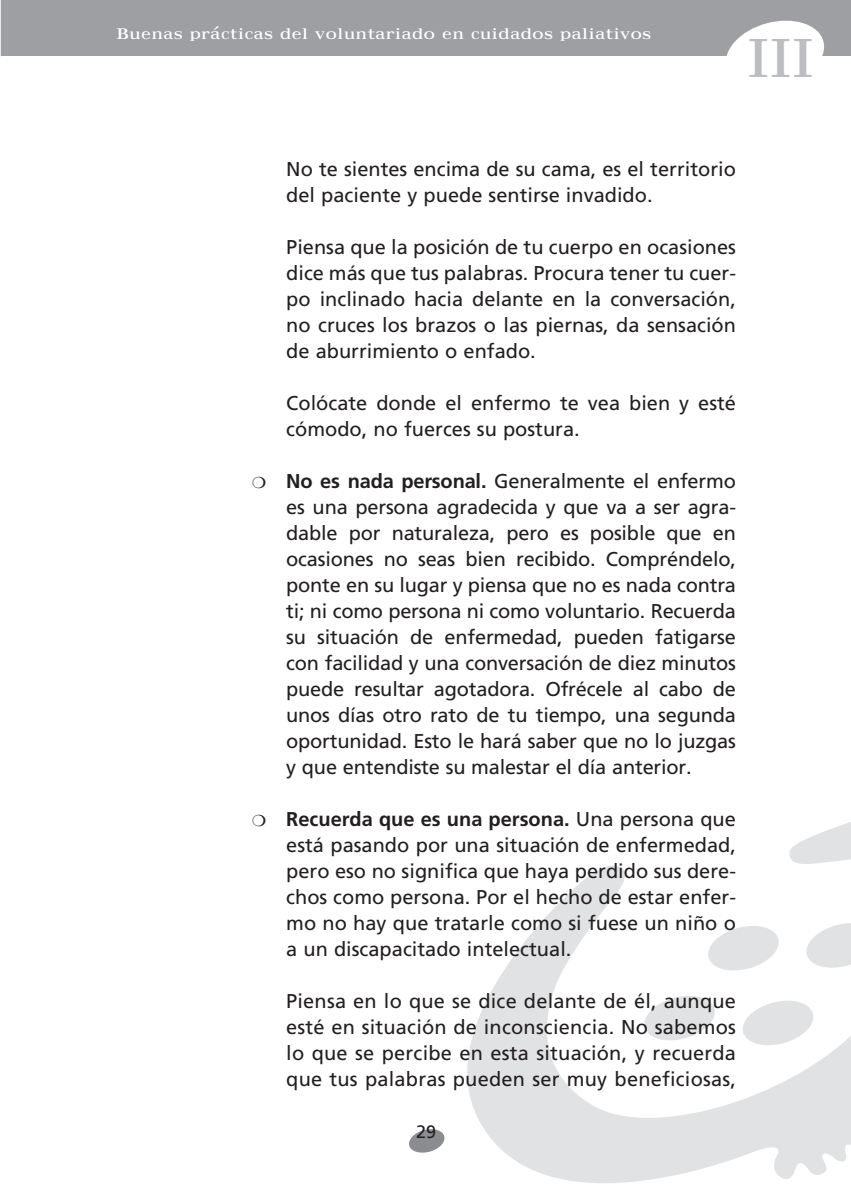
<style>
.page{position:relative;width:851px;height:1188px;background:#fff}
.page>*{position:absolute;margin:0;border:0;box-sizing:border-box;transform-origin:0 0}
.t1{font:50px "Maximus";color:#bcbdc0;scale:.8 1}
.t2{font:20px/26px "Frutiger";color:#231f20;text-align:justify}
.t3{font:18px "Frutiger";color:#231f20}
.t4{font:14px "Maximus";color:#fff}
.s1{font-weight:700}
</style>
<div class="page">
<svg style="left:467px;top:822px;width:384px;height:361px"></svg>
<svg style="left:803px;top:920px;width:48px;height:51px"></svg>
<svg style="left:705px;top:923px;width:76px;height:51px"></svg>
<svg style="left:740px;top:997px;width:75px;height:51px"></svg>
<svg style="left:641px;top:993px;width:76px;height:50px"></svg>
<div style="left:1px;top:0;width:850px;height:56px;background:#9d9fa2"></div>
<svg style="left:409px;top:1129px;width:36px;height:24px"></svg>
<svg style="left:726px;top:20px;width:98px;height:36px"></svg>
<svg style="left:777px;top:1135px;width:74px;height:46px"></svg>
<p class="t4" style="left:116px;top:23px;width:537px">Buenas prácticas del voluntariado en cuidados paliativos</p>
<h1 class="t1" style="left:747px;top:20px;width:85px">iii</h1>
<p class="t2" style="left:286px;top:155px;width:451px">No te sientes encima de su cama, es el territorio del paciente y puede sentirse invadido.</p>
<p class="t2" style="left:286px;top:233px;width:451px">Piensa que la posición de tu cuerpo en ocasiones dice más que tus palabras. Procura tener tu cuer&shy;po inclinado hacia delante en la conversación, no cruces los brazos o las piernas, da sensación de aburrimiento o enfado.</p>
<p class="t2" style="left:286px;top:389px;width:451px">Colócate donde el enfermo te vea bien y esté cómodo, no fuerces su postura.</p>
<p class="t2" style="left:286px;top:467px;width:451px"><span class="s1">No es nada personal.</span> Generalmente el enfermo es una persona agradecida y que va a ser agra&shy;dable por naturaleza, pero es posible que en ocasiones no seas bien recibido. Compréndelo, ponte en su lugar y piensa que no es nada contra ti; ni como persona ni como voluntario. Recuerda su situación de enfermedad, pueden fatigarse con facilidad y una conversación de diez minutos puede resultar agotadora. Ofrécele al cabo de unos días otro rato de tu tiempo, una segunda oportunidad. Esto le hará saber que no lo juzgas y que entendiste su malestar el día anterior.</p>
<p class="t2" style="left:286px;top:805px;width:451px"><span class="s1">Recuerda que es una persona.</span> Una persona que está pasando por una situación de enfermedad, pero eso no significa que haya perdido sus dere&shy;chos como persona. Por el hecho de estar enfer&shy;mo no hay que tratarle como si fuese un niño o a un discapacitado intelectual.</p>
<p class="t2" style="left:286px;top:987px;width:451px">Piensa en lo que se dice delante de él, aunque esté en situación de inconsciencia. No sabemos lo que se percibe en esta situación, y recuerda que tus palabras pueden ser muy beneficiosas,</p>
<p class="t3" style="left:416px;top:1121px;width:22px">29</p>
</div>
